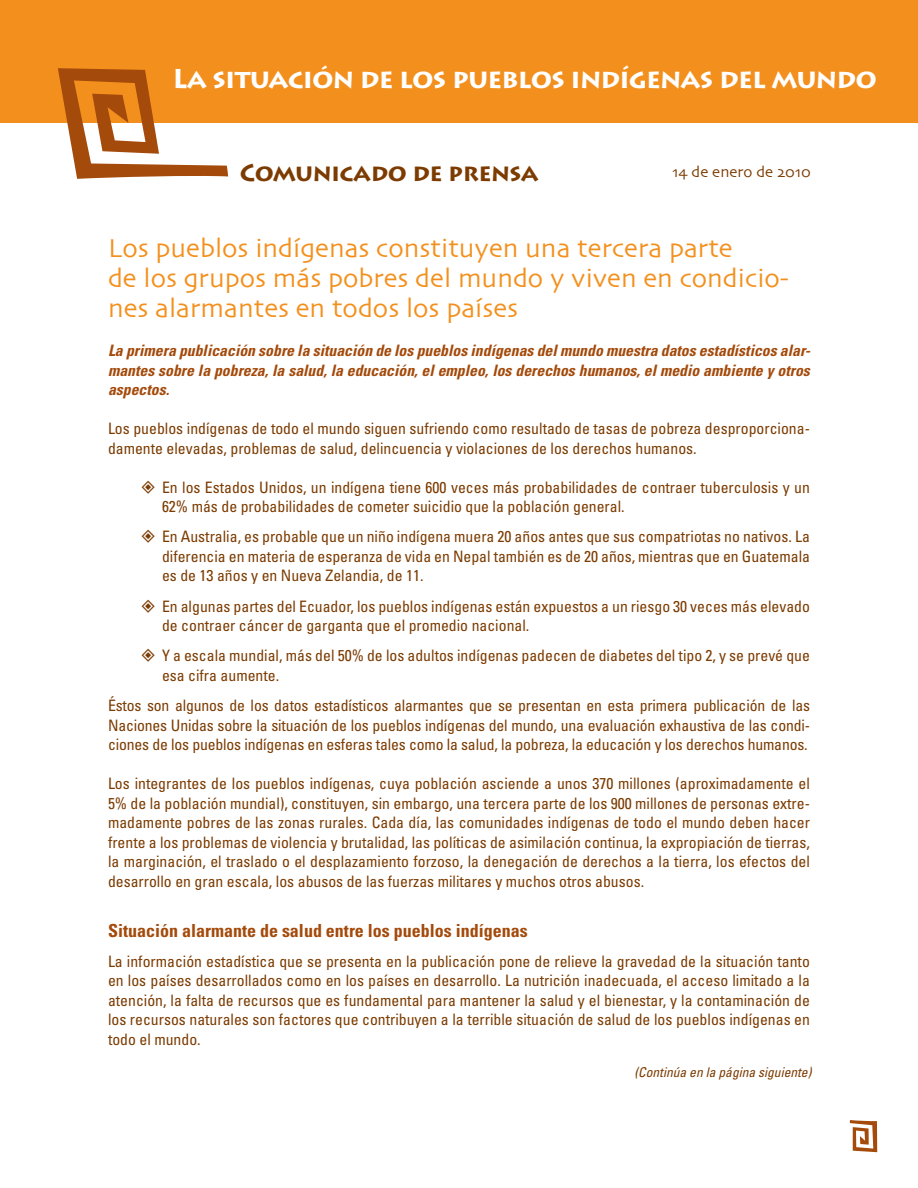
<style>
.page{position:relative;width:918px;height:1188px;background:#fff}
.page>*{position:absolute;margin:0;border:0;box-sizing:border-box;transform-origin:0 0}
.t1{font:27px/30px "Skia";color:#f3901d}
.t2{font:700 27px "Lithos Pro";letter-spacing:-.03em;color:#fff}
.t3{font:700 24px "Lithos Pro";letter-spacing:-.02em;color:#7c3b00}
.t4{font:700 condensed 18px "Univers LT Std";color:#a44a0b}
.t5{font:condensed 15.75px/19.5px "Univers LT Std";color:#7c3b00}
.t6{font:italic 700 condensed 15.75px/19.5px "Univers LT Std";color:#a44a0b;text-align:justify}
.t7{font:15.75px "Skia";color:#7c3b00}
.t8{font:italic condensed 13.5px "Univers LT Std";color:#7c3b00}
</style>
<div class="page">
<div style="left:0;top:0;width:918px;height:123px;background:#f3901d"></div>
<svg style="left:58px;top:68px;width:170px;height:111px"></svg>
<svg style="left:850px;top:1120px;width:27px;height:32px"></svg>
<h1 class="t2" style="left:172px;top:63px;width:706px">La situación de los pueblos indígenas del mundo</h1>
<h2 class="t3" style="left:240px;top:158px;width:301px">Comunicado de prensa</h2>
<p class="t7" style="left:672px;top:162px;width:140px">14 de enero de 2010</p>
<h1 class="t1" style="left:108px;top:235px;width:682px">Los pueblos indígenas constituyen una tercera parte<br>de los grupos más pobres del mundo y viven en condicio&shy;nes alarmantes en todos los países</h1>
<p class="t6" style="left:108px;top:341px;width:704px">La primera publicación sobre la situación de los pueblos indígenas del mundo muestra datos estadísticos alar&shy;mantes sobre la pobreza, la salud, la educación, el empleo, los derechos humanos, el medio ambiente y otros aspectos.</p>
<p class="t5" style="left:108px;top:418px;width:703px">Los pueblos indígenas de todo el mundo siguen sufriendo como resultado de tasas de pobreza desproporciona&shy;damente elevadas, problemas de salud, delincuencia y violaciones de los derechos humanos.</p>
<p class="t5" style="left:162px;top:477px;width:650px">En los Estados Unidos, un indígena tiene 600 veces más probabilidades de contraer tuberculosis y un<br>62% más de probabilidades de cometer suicidio que la población general.</p>
<p class="t5" style="left:162px;top:527px;width:650px;text-align:justify">En Australia, es probable que un niño indígena muera 20 años antes que sus compatriotas no nativos. La diferencia en materia de esperanza de vida en Nepal también es de 20 años, mientras que en Guatemala es de 13 años y en Nueva Zelandia, de 11.</p>
<p class="t5" style="left:162px;top:596px;width:650px">En algunas partes del Ecuador, los pueblos indígenas están expuestos a un riesgo 30 veces más elevado de contraer cáncer de garganta que el promedio nacional.</p>
<p class="t5" style="left:162px;top:646px;width:650px">Y a escala mundial, más del 50% de los adultos indígenas padecen de diabetes del tipo 2, y se prevé que esa cifra aumente.</p>
<p class="t5" style="left:108px;top:696px;width:704px;text-align:justify">Éstos son algunos de los datos estadísticos alarmantes que se presentan en esta primera publicación de las Naciones Unidas sobre la situación de los pueblos indígenas del mundo, una evaluación exhaustiva de las condi&shy;ciones de los pueblos indígenas en esferas tales como la salud, la pobreza, la educación y los derechos humanos.</p>
<p class="t5" style="left:108px;top:774px;width:704px;text-align:justify">Los integrantes de los pueblos indígenas, cuya población asciende a unos 370 millones (aproximadamente el 5% de la población mundial), constituyen, sin embargo, una tercera parte de los 900 millones de personas extre&shy;madamente pobres de las zonas rurales. Cada día, las comunidades indígenas de todo el mundo deben hacer frente a los problemas de violencia y brutalidad, las políticas de asimilación continua, la expropiación de tierras, la marginación, el traslado o el desplazamiento forzoso, la denegación de derechos a la tierra, los efectos del desarrollo en gran escala, los abusos de las fuerzas militares y muchos otros abusos.</p>
<p class="t4" style="left:108px;top:919px;width:421px">Situación alarmante de salud entre los pueblos indígenas</p>
<p class="t5" style="left:108px;top:951px;width:704px;text-align:justify">La información estadística que se presenta en la publicación pone de relieve la gravedad de la situación tanto en los países desarrollados como en los países en desarrollo. La nutrición inadecuada, el acceso limitado a la atención, la falta de recursos que es fundamental para mantener la salud y el bienestar, y la contaminación de los recursos naturales son factores que contribuyen a la terrible situación de salud de los pueblos indígenas en todo el mundo.</p>
<p class="t8" style="left:635px;top:1063px;width:178px">(Continúa en la página siguiente)</p>
</div>
